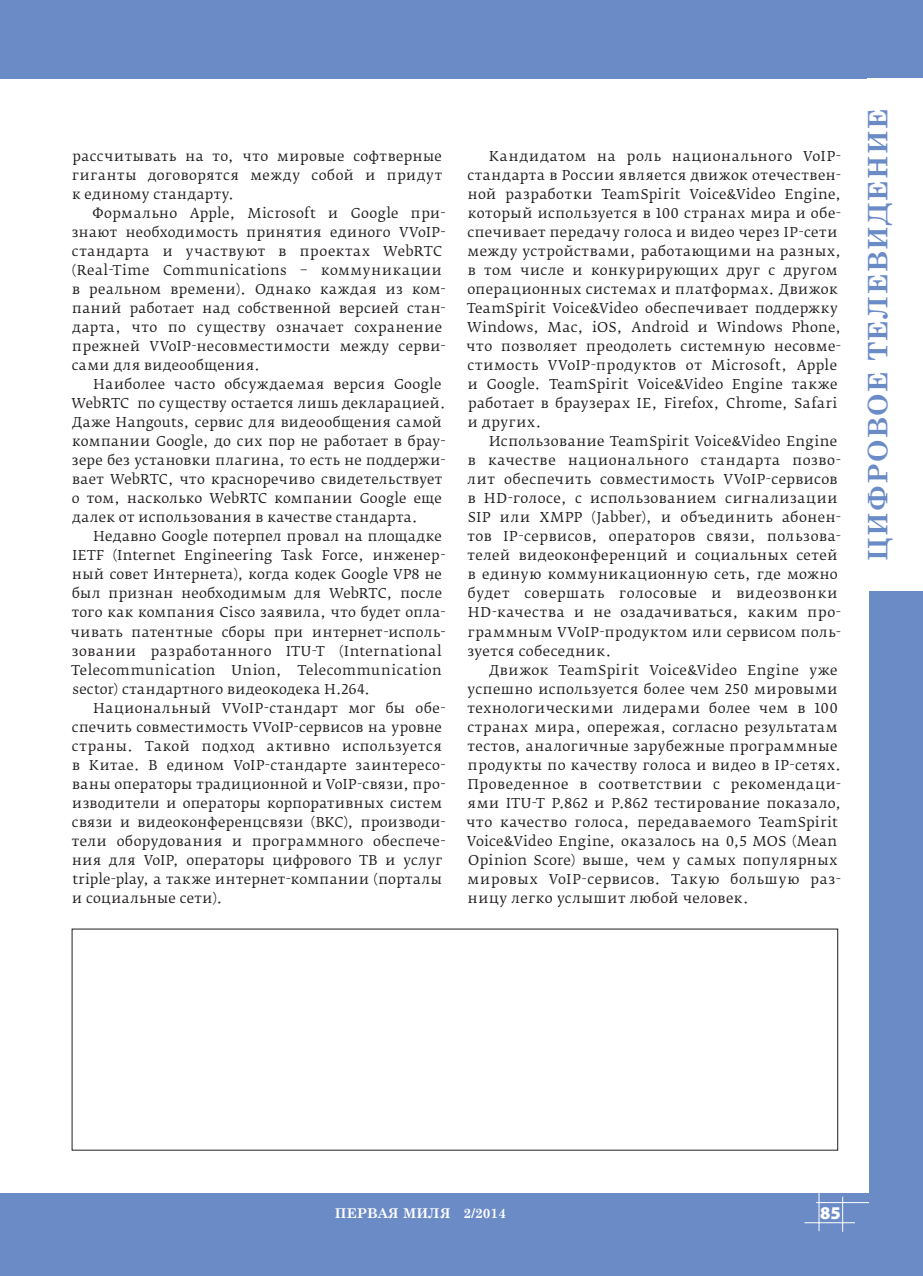
<style>
.page{position:relative;width:923px;height:1276px;background:#fff}
.page>*{position:absolute;margin:0;border:0;box-sizing:border-box;transform-origin:0 0}
.t1{font:700 27px "Century Schoolbook";letter-spacing:.05em;color:#6b8bc7}
.t2{font:900 18px "Myriad Pro";color:#fff}
.t3{font:13.5px/19px "Fedra Serif B Pro";letter-spacing:.035em;color:#231f20}
.t4{font:700 13.5px "Century Schoolbook";color:#fff}
</style>
<div class="page">
<div style="left:0;top:0;width:21px;height:78px;background:#6b8bc7"></div>
<div style="left:21px;top:0;width:902px;height:78px;background:#6b8bc7"></div>
<div style="left:0;top:1193px;width:21px;height:83px;background:#6b8bc7"></div>
<div style="left:21px;top:1193px;width:902px;height:83px;background:#6b8bc7"></div>
<hr style="left:804px;top:1222px;width:51px;height:1px;background:#fff">
<hr style="left:818px;top:1192px;width:1px;height:39px;background:#fff">
<hr style="left:842px;top:1196px;width:1px;height:35px;background:#fff">
<hr style="left:816px;top:1202px;width:107px;height:1px;background:#fff">
<div style="left:869px;top:0;width:54px;height:1276px;background:#6b8bc7"></div>
<div style="left:867px;top:78px;width:56px;height:513px;background:#fff"></div>
<p class="t3" style="left:72px;top:147px;width:371px;text-align:justify">рассчитывать на то, что мировые софтверные гиганты договорятся между собой и придут к единому стандарту.</p>
<p class="t3" style="left:72px;top:204px;width:375px;text-indent:21px">Формально Apple, Microsoft и Google при&shy;знают необходимость принятия единого VVoIP&shy;стандарта и участвуют в проектах WebRTC (Real-Time Communications – коммуникации в реальном времени). Однако каждая из ком&shy;паний работает над собственной версией стан&shy;дарта, что по существу означает сохранение прежней VVoIP-несовместимости между серви&shy;сами для видеообщения.</p>
<p class="t3" style="left:72px;top:375px;width:376px;text-indent:22px">Наиболее часто обсуждаемая версия Google WebRTC по существу остается лишь декларацией.<br>Даже Hangouts, сервис для видеообщения самой компании Google, до сих пор не работает в брау&shy;зере без установки плагина, то есть не поддержи&shy;вает WebRTC, что красноречиво свидетельствует о том, насколько WebRTC компании Google еще далек от использования в качестве стандарта.</p>
<p class="t3" style="left:71px;top:527px;width:376px;text-indent:23px">Недавно Google потерпел провал на площадке IETF (Internet Engineering Task Force, инженер&shy;ный совет Интернета), когда кодек Google VP8 не был признан необходимым для WebRTC, после того как компания Cisco заявила, что будет опла&shy;чивать патентные сборы при интернет-исполь&shy;зовании разработанного ITU-T (International Telecommunication Union, Telecommunication sector) стандартного видеокодека H.264.</p>
<p class="t3" style="left:72px;top:698px;width:375px;text-indent:22px">Национальный VVoIP-стандарт мог бы обе&shy;спечить совместимость VVoIP-сервисов на уровне страны. Такой подход активно используется в Китае. В едином VoIP-стандарте заинтересо&shy;ваны операторы традиционной и VoIP-связи, про&shy;изводители и операторы корпоративных систем связи и видеоконференцсвязи (ВКС), производи&shy;тели оборудования и программного обеспече&shy;ния для VoIP, операторы цифрового ТВ и услуг triple-play, а также интернет-компании (порталы и социальные сети).</p>
<p class="t3" style="left:466px;top:147px;width:376px;text-indent:23px">Кандидатом на роль национального VoIP&shy;стандарта в России является движок отечествен&shy;ной разработки TeamSpirit Voice&amp;Video Engine, который используется в 100 странах мира и обе&shy;спечивает передачу голоса и видео через IP-сети между устройствами, работающими на разных, в том числе и конкурирующих друг с другом операционных системах и платформах. Движок TeamSpirit Voice&amp;Video обеспечивает поддержку Windows, Mac, iOS, Android и Windows Phone, что позволяет преодолеть системную несовме&shy;стимость VVoIP-продуктов от Microsoft, Apple и Google. TeamSpirit Voice&amp;Video Engine также работает в браузерах IE, Firefox, Chrome, Safari и других.</p>
<p class="t3" style="left:467px;top:432px;width:375px;text-indent:22px">Использование TeamSpirit Voice&amp;Video Engine в качестве национального стандарта позво&shy;лит обеспечить совместимость VVoIP-сервисов в HD-голосе, с использованием сигнализации SIP или XMPP (Jabber), и объединить абонен&shy;тов IP-сервисов, операторов связи, пользова&shy;телей видеоконференций и социальных сетей в единую коммуникационную сеть, где можно будет совершать голосовые и видеозвонки HD-качества и не озадачиваться, каким про&shy;граммным VVoIP-продуктом или сервисом поль&shy;зуется собеседник.</p>
<p class="t3" style="left:466px;top:660px;width:376px;text-indent:22px">Движок TeamSpirit Voice&amp;Video Engine уже успешно используется более чем 250 мировыми технологическими лидерами более чем в 100 странах мира, опережая, согласно результатам тестов, аналогичные зарубежные программные продукты по качеству голоса и видео в IP-сетях.<br>Проведенное в соответствии с рекомендаци&shy;ями ITU-T P.862 и P.862 тестирование показало, что качество голоса, передаваемого TeamSpirit Voice&amp;Video Engine, оказалось на 0,5 MOS (Mean Opinion Score) выше, чем у самых популярных мировых VoIP-сервисов. Такую большую раз&shy;ницу легко услышит любой человек.</p>
<h1 class="t1" style="left:856px;top:561px;width:451px;rotate:-90deg">Цифровое телевидение</h1>
<p class="t4" style="left:335px;top:1203px;width:173px">ПЕРВАЯ МИЛЯ 2/2014</p>
<h2 class="t2" style="left:820px;top:1202px;width:22px">85</h2>
</div>
